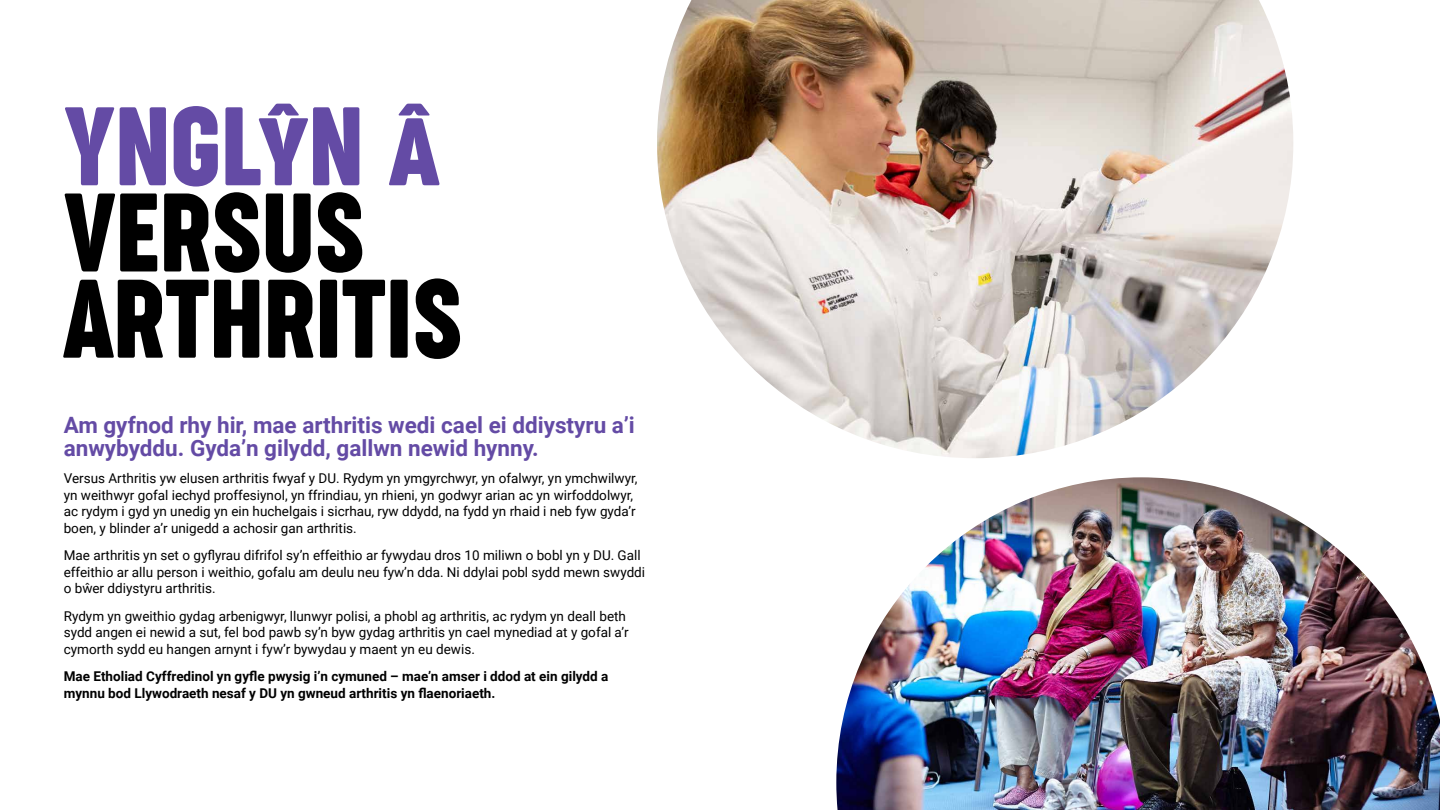
<style>
.page{position:relative;width:1440px;height:810px;background:#fff}
.page>*{position:absolute;margin:0;border:0;box-sizing:border-box;transform-origin:0 0}
.t1{font:105px/86.2px "Versus Arthritis Display";color:#000}
.t2{font:105px "Versus Arthritis Display";color:#644ba5}
.t3{font:700 22.5px/23.1px "Roboto";color:#644ba5}
.t4{font:13.5px/16.5px "Roboto";color:#000}
.t5{font:700 13.5px/16.5px "Roboto";color:#000}
</style>
<div class="page">
<img style="left:657px;top:0;width:636px;height:458px">
<img style="left:836px;top:477px;width:604px;height:333px">
<h1 class="t2" style="left:64px;top:87px;width:377px">YNGLŶN Â</h1>
<h1 class="t1" style="left:64px;top:190px;width:102px">VERSUS<br>ARTHR</h1>
<h1 class="t1" style="left:316px;top:276px;width:142px">ITIS</h1>
<h2 class="t3" style="left:64px;top:413px;width:573px">Am gyfnod rhy hir, mae arthritis wedi cael ei ddiystyru a’i anwybyddu. Gyda’n gilydd, gallwn newid hynny.</h2>
<p class="t4" style="left:64px;top:470px;width:575px">Versus Arthritis yw elusen arthritis fwyaf y DU. Rydym yn ymgyrchwyr, yn ofalwyr, yn ymchwilwyr, yn weithwyr gofal iechyd proffesiynol, yn ffrindiau, yn rhieni, yn godwyr arian ac yn wirfoddolwyr, ac rydym i gyd yn unedig yn ein huchelgais i sicrhau, ryw ddydd, na fydd yn rhaid i neb fyw gyda’r boen, y blinder a’r unigedd a achosir gan arthritis.</p>
<p class="t4" style="left:64px;top:547px;width:583px">Mae arthritis yn set o gyflyrau difrifol sy’n effeithio ar fywydau dros 10 miliwn o bobl yn y DU. Gall effeithio ar allu person i weithio, gofalu am deulu neu fyw’n dda. Ni ddylai pobl sydd mewn swyddi o bŵer ddiystyru arthritis.</p>
<p class="t4" style="left:64px;top:607px;width:567px">Rydym yn gweithio gydag arbenigwyr, llunwyr polisi, a phobl ag arthritis, ac rydym yn deall beth sydd angen ei newid a sut, fel bod pawb sy’n byw gydag arthritis yn cael mynediad at y gofal a’r cymorth sydd eu hangen arnynt i fyw’r bywydau y maent yn eu dewis.</p>
<p class="t5" style="left:64px;top:668px;width:546px">Mae Etholiad Cyffredinol yn gyfle pwysig i’n cymuned – mae’n amser i ddod at ein gilydd a mynnu bod Llywodraeth nesaf y DU yn gwneud arthritis yn flaenoriaeth.</p>
</div>
